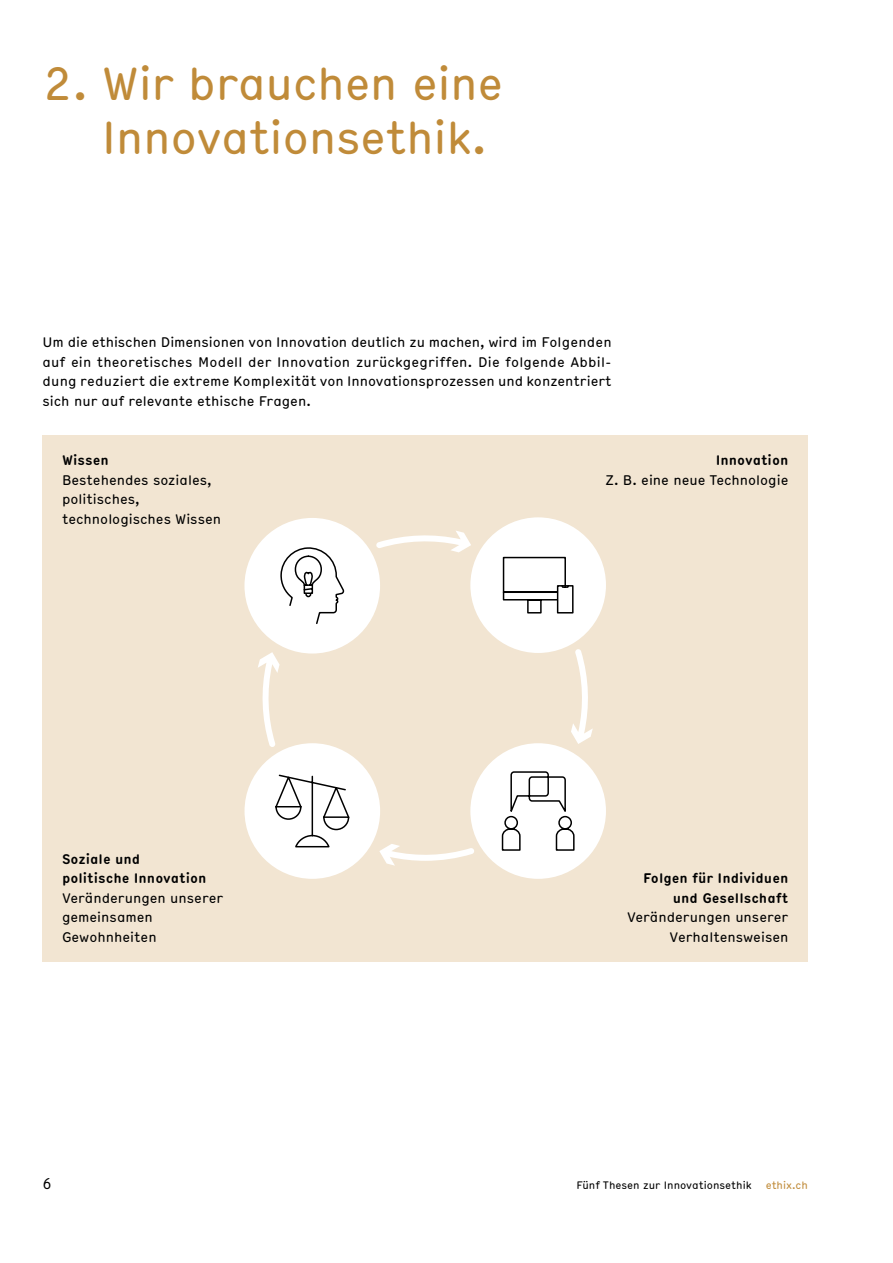
<style>
.page{position:relative;width:893px;height:1263px;background:#fff}
.page>*{position:absolute;margin:0;border:0;box-sizing:border-box;transform-origin:0 0}
.t1{font:condensed 45px/54px "Hermes";letter-spacing:-.01em;color:#c08b39}
.t2{font:condensed 13.5px/19.5px "Hermes";color:#000}
.t3{font:700 condensed 13.5px/19.5px "Hermes";color:#000;text-align:right}
.t4{font:condensed 10.5px "Hermes";color:#000}
.t5{font:condensed 10.5px "Hermes";color:#c08b39}
</style>
<div class="page">
<div style="left:43px;top:435px;width:765px;height:526px;background:#f2e5d2"></div>
<div style="left:470px;top:743px;width:136px;height:136px;background:#fff;border-radius:50%"></div>
<svg style="left:501px;top:771px;width:74px;height:80px"></svg>
<div style="left:470px;top:517px;width:136px;height:136px;background:#fff;border-radius:50%"></div>
<div style="left:557px;top:585px;width:17px;height:28px;border:2px solid #000"></div>
<svg style="left:502px;top:556px;width:68px;height:58px"></svg>
<div style="left:244px;top:518px;width:136px;height:135px;background:#fff;border-radius:50%"></div>
<svg style="left:281px;top:547px;width:63px;height:77px"></svg>
<div style="left:245px;top:743px;width:135px;height:136px;background:#fff;border-radius:50%"></div>
<svg style="left:275px;top:774px;width:75px;height:74px"></svg>
<svg style="left:376px;top:531px;width:95px;height:21px"></svg>
<svg style="left:571px;top:649px;width:22px;height:95px"></svg>
<svg style="left:379px;top:844px;width:95px;height:22px"></svg>
<svg style="left:258px;top:652px;width:22px;height:95px"></svg>
<h1 class="t1" style="left:102px;top:53px;width:403px;text-indent:-59px">2. Wir brauchen eine<br>Innovationsethik.</h1>
<p class="t2" style="left:43px;top:332px;width:571px;text-align:justify">Um die ethischen Dimensionen von Innovation deutlich zu machen, wird im Folgenden auf ein theoretisches Modell der Innovation zurückgegriffen. Die folgende Abbil&shy;dung reduziert die extreme Komplexität von Innovationsprozessen und konzentriert sich nur auf relevante ethische Fragen.</p>
<p class="t3" style="left:62px;top:450px;width:48px">Wissen</p>
<p class="t2" style="left:62px;top:469px;width:161px">Bestehendes soziales, politisches, technologisches Wissen</p>
<p class="t3" style="left:62px;top:848px;width:146px;text-align:left">Soziale und politische Innovation</p>
<p class="t2" style="left:62px;top:887px;width:163px">Veränderungen unserer gemeinsamen<br>Gewohnheiten</p>
<p class="t3" style="left:716px;top:450px;width:74px">Innovation</p>
<p class="t2" style="left:606px;top:469px;width:184px">Z. B. eine neue Technologie</p>
<p class="t3" style="left:643px;top:867px;width:147px">Folgen für Individuen und Gesellschaft</p>
<p class="t2" style="left:627px;top:906px;width:163px;text-align:right">Veränderungen unserer<br>Verhaltensweisen</p>
<p class="t2" style="left:43px;top:1173px;width:11px">6</p>
<p class="t4" style="left:576px;top:1177px;width:177px">Fünf Thesen zur Innovationsethik</p>
<p class="t5" style="left:766px;top:1177px;width:44px">ethix.ch</p>
</div>
